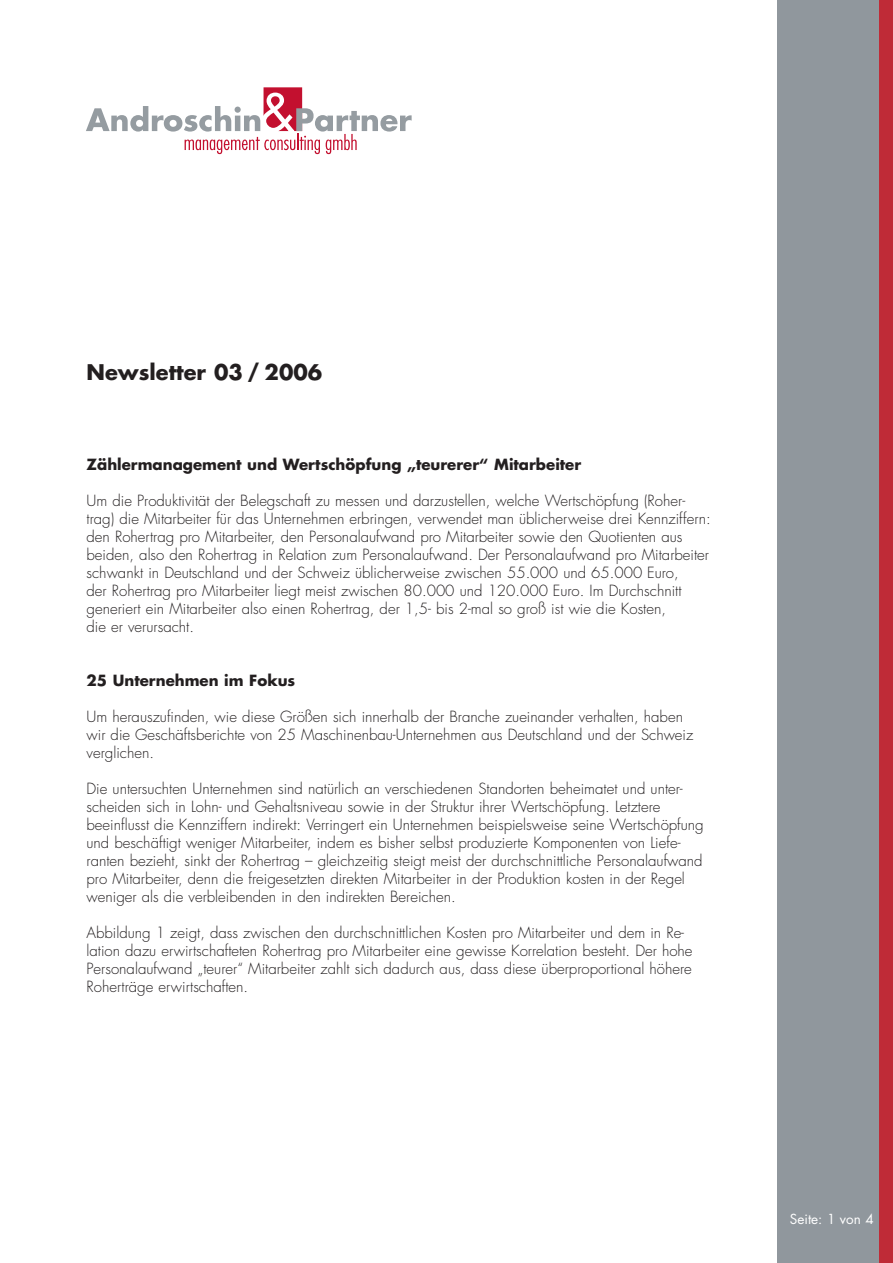
<style>
.page{position:relative;width:893px;height:1263px;background:#fff}
.page>*{position:absolute;margin:0;border:0;box-sizing:border-box;transform-origin:0 0}
.t1{font:700 21px "Futura";color:#231f20}
.t2{font:300 15px/18px "Futura";color:#231f20}
.t3{font:700 15px "Futura";color:#231f20}
.t4{font:13.5px "Futura";color:#fff}
</style>
<div class="page">
<svg style="left:86px;top:87px;width:326px;height:67px"></svg>
<div style="left:778px;top:0;width:102px;height:1263px;background:#90979d"></div>
<div style="left:880px;top:0;width:13px;height:1263px;background:#bf2b37"></div>
<h1 class="t1" style="left:87px;top:358px;width:237px">Newsletter 03 / 2006</h1>
<p class="t3" style="left:87px;top:454px;width:496px">Zählermanagement und Wertschöpfung „teurerer“ Mitarbeiter</p>
<p class="t2" style="left:87px;top:492px;width:626px">Um die Produktivität der Belegschaft zu messen und darzustellen, welche Wertschöpfung (Roher&shy;trag) die Mitarbeiter für das Unternehmen erbringen, verwendet man üblicherweise drei Kennziffern: den Rohertrag pro Mitarbeiter, den Personalaufwand pro Mitarbeiter sowie den Quotienten aus beiden, also den Rohertrag in Relation zum Personalaufwand. Der Personalaufwand pro Mitarbeiter schwankt in Deutschland und der Schweiz üblicherweise zwischen 55.000 und 65.000 Euro,<br>der Rohertrag pro Mitarbeiter liegt meist zwischen 80.000 und 120.000 Euro. Im Durchschnitt generiert ein Mitarbeiter also einen Rohertrag, der 1,5- bis 2-mal so groß ist wie die Kosten,<br>die er verursacht.</p>
<p class="t3" style="left:87px;top:670px;width:210px">25 Unternehmen im Fokus</p>
<p class="t2" style="left:87px;top:708px;width:608px">Um herauszufinden, wie diese Größen sich innerhalb der Branche zueinander verhalten, haben wir die Geschäftsberichte von 25 Maschinenbau-Unternehmen aus Deutschland und der Schweiz verglichen.</p>
<p class="t2" style="left:87px;top:780px;width:619px">Die untersuchten Unternehmen sind natürlich an verschiedenen Standorten beheimatet und unter&shy;scheiden sich in Lohn- und Gehaltsniveau sowie in der Struktur ihrer Wertschöpfung. Letztere beeinflusst die Kennziffern indirekt: Verringert ein Unternehmen beispielsweise seine Wertschöpfung und beschäftigt weniger Mitarbeiter, indem es bisher selbst produzierte Komponenten von Liefe&shy;ranten bezieht, sinkt der Rohertrag – gleichzeitig steigt meist der durchschnittliche Personalaufwand pro Mitarbeiter, denn die freigesetzten direkten Mitarbeiter in der Produktion kosten in der Regel weniger als die verbleibenden in den indirekten Bereichen.</p>
<p class="t2" style="left:87px;top:924px;width:608px">Abbildung 1 zeigt, dass zwischen den durchschnittlichen Kosten pro Mitarbeiter und dem in Re&shy;lation dazu erwirtschafteten Rohertrag pro Mitarbeiter eine gewisse Korrelation besteht. Der hohe Personalaufwand „teurer“ Mitarbeiter zahlt sich dadurch aus, dass diese überproportional höhere Roherträge erwirtschaften.</p>
<p class="t4" style="left:790px;top:1210px;width:85px">Seite: 1 von 4</p>
</div>
